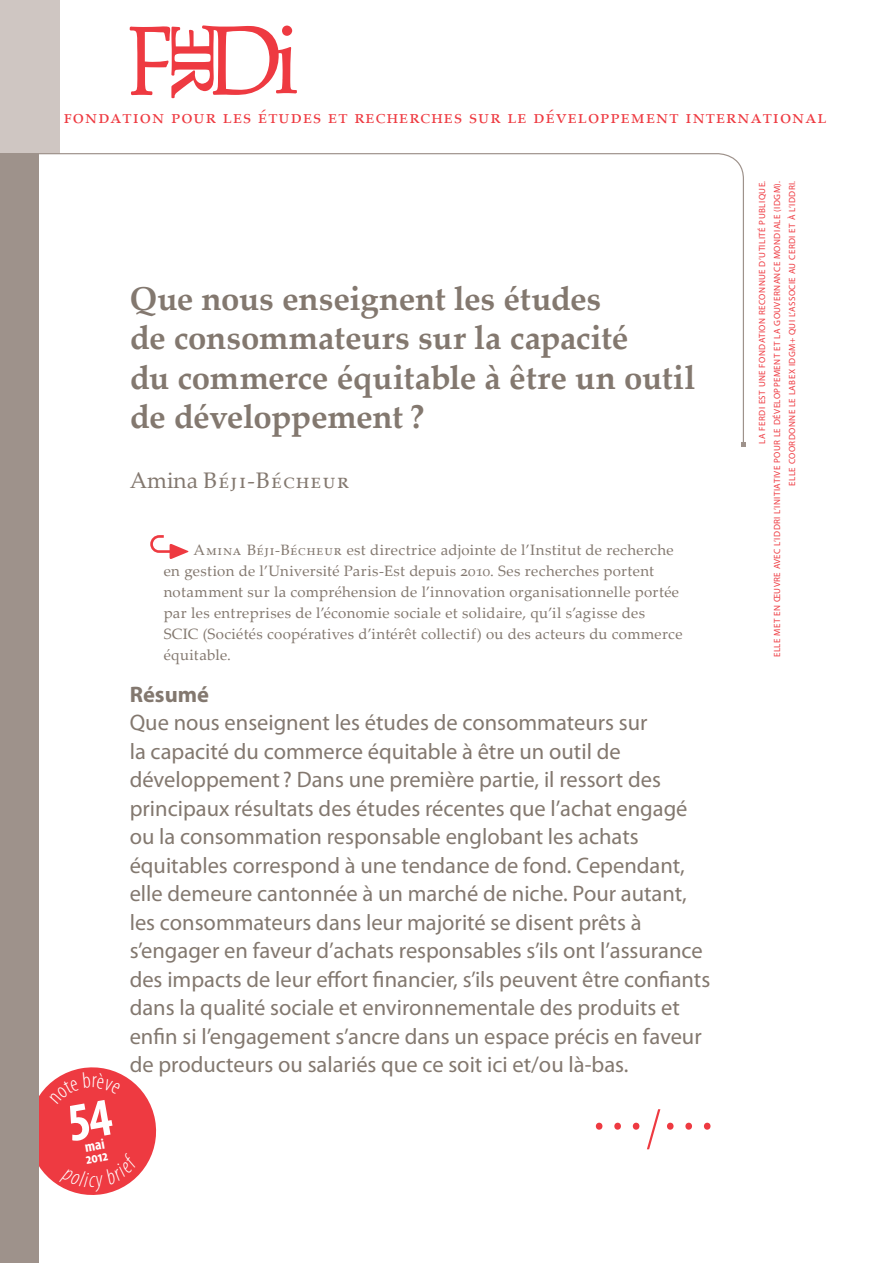
<style>
.page{position:relative;width:893px;height:1263px;background:#fff}
.page>*{position:absolute;margin:0;border:0;box-sizing:border-box;transform-origin:0 0}
.t1{font:55.5px "Myriad Pro";color:#ee3a41}
.Titre_f{font:700 33px/39px "Palatino Linotype";letter-spacing:-.005em;color:#83786f}
.Début_texte{font:22.5px/28.5px "Myriad Pro";color:#83786f}
.Auteurs{font:22.5px "Palatino Linotype";letter-spacing:.06em;color:#83786f}
.Début_texte-2{font:700 22.5px "Myriad Pro";color:#83786f}
.t2{font:19.5px "Palatino Linotype";letter-spacing:.05em;color:#ee3a41}
.Bio_auteurs{font:15px/21px "Palatino Linotype";letter-spacing:.02em;color:#83786f}
.t3{font:700 condensed 15px "Myriad Pro";color:#fff}
.t4{font:9px/15px "Myriad Pro";letter-spacing:.05em;color:#ee3a41;text-align:right}
.s1{font-weight:300;font-stretch:condensed}
</style>
<div class="page">
<svg style="left:130px;top:25px;width:167px;height:73px"></svg>
<div style="left:0;top:0;width:60px;height:153px;background:#cfc6c2"></div>
<svg style="left:150px;top:535px;width:38px;height:24px"></svg>
<div style="left:0;top:153px;width:38px;height:1110px;background:#9e928b"></div>
<svg style="left:38px;top:153px;width:706px;height:293px"></svg>
<svg style="left:741px;top:442px;width:5px;height:5px"></svg>
<svg style="left:38px;top:1062px;width:119px;height:138px"></svg>
<p class="t2" style="left:64px;top:103px;width:764px">fondation pour les études et recherches sur le développement international</p>
<p class="t3" style="left:84px;top:1150px;width:24px;rotate:-10deg">2012</p>
<p class="Titre_f" style="left:130px;top:279px;width:567px">Que nous enseignent les études<br>de consommateurs sur la capacité<br>du commerce équitable à être un outil de développement ?</p>
<p class="Auteurs" style="left:130px;top:464px;width:218px">Amina Béji-Bécheur</p>
<p class="Bio_auteurs" style="left:164px;top:539px;width:520px;text-indent:30px">Amina Béji-Bécheur est directrice adjointe de l’Institut de recherche en gestion de l’Université Paris-Est depuis 2010. Ses recherches portent notamment sur la compréhension de l’innovation organisationnelle portée par les entreprises de l’économie sociale et solidaire, qu’il s’agisse des SCIC (Sociétés coopératives d’intérêt collectif) ou des acteurs du commerce équitable.</p>
<p class="Début_texte-2" style="left:130px;top:679px;width:81px">Résumé</p>
<p class="Début_texte" style="left:130px;top:708px;width:582px">Que nous enseignent les études de consommateurs sur<br>la capacité du commerce équitable à être un outil de développement ? Dans une première partie, il ressort des principaux résultats des études récentes que l’achat engagé ou la consommation responsable englobant les achats équitables correspond à une tendance de fond. Cependant, elle demeure cantonnée à un marché de niche. Pour autant, les consommateurs dans leur majorité se disent prêts à s’engager en faveur d’achats responsables s’ils ont l’assurance des impacts de leur effort financier, s’ils peuvent être confiants dans la qualité sociale et environnementale des produits et enfin si l’engagement s’ancre dans un espace précis en faveur de producteurs ou salariés que ce soit ici et/ou là-bas.</p>
<p class="t1" style="left:590px;top:1076px;width:128px">…<span class="s1">/</span>…</p>
<p class="t4" style="left:754px;top:657px;width:478px;rotate:-90deg">LA FERDI EST UNE FONDATION RECONNUE D’UTILITÉ PUBLIQUE.<br>ELLE MET EN ŒUVRE AVEC L’IDDRI L’INITIATIVE POUR LE DÉVELOPPEMENT ET LA GOUVERNANCE MONDIALE (IDGM).<br>ELLE COORDONNE LE LABEX IDGM+ QUI L’ASSOCIE AU CERDI ET À L’IDDRI.</p>
</div>
